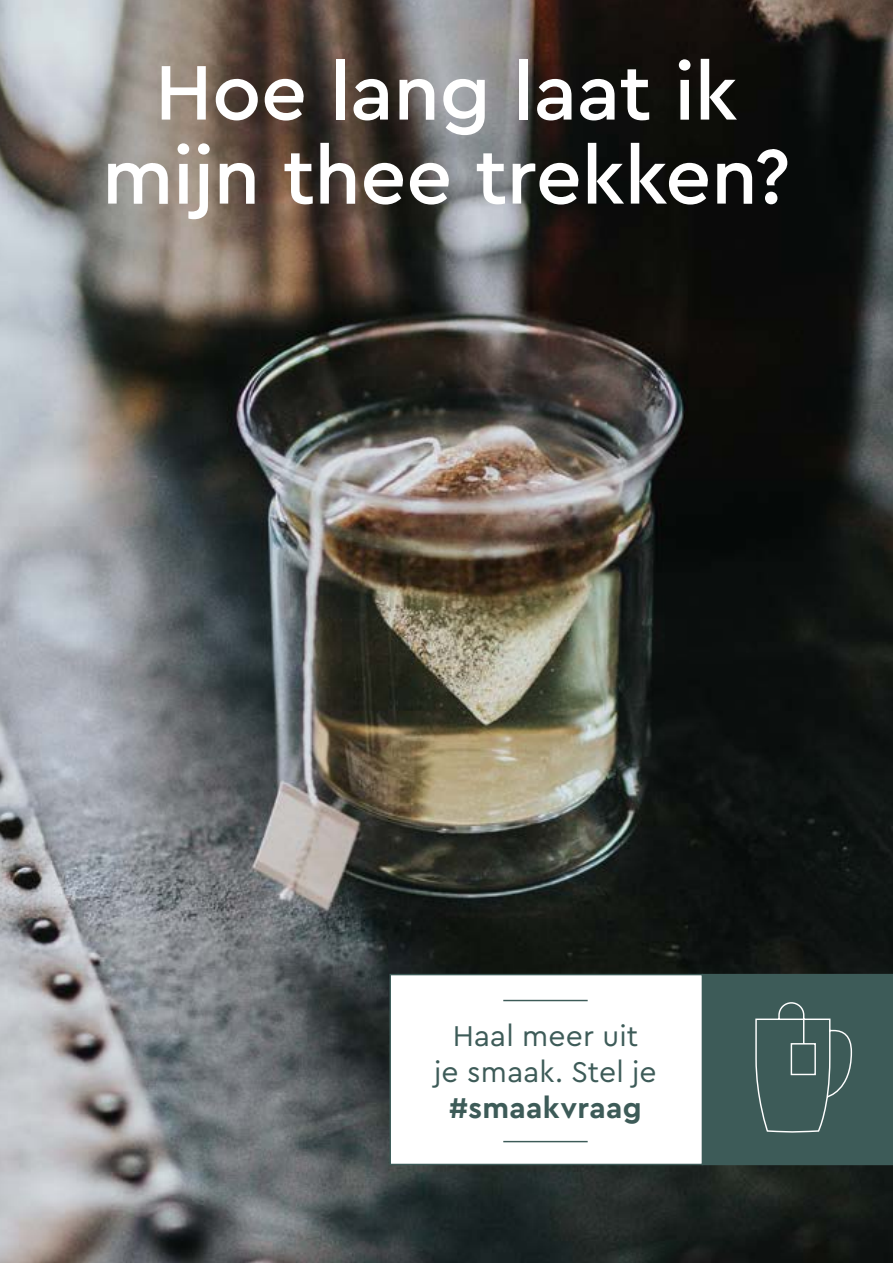
<style>
.page{position:relative;width:893px;height:1263px;background:#fff}
.page>*{position:absolute;margin:0;border:0;box-sizing:border-box;transform-origin:0 0}
.t1{font:500 81px/84px "Cera Pro";letter-spacing:-.005em;color:#fff;text-align:center}
.t2{font:30px/36px "Cera Pro";letter-spacing:.005em;color:#3d5b58;text-align:center}
.t3{font:700 30px "Cera Pro";letter-spacing:.01em;color:#3d5b58}
</style>
<div class="page">
<img style="left:0;top:0;width:893px;height:1263px">
<div style="left:389px;top:974px;width:314px;height:191px;background:#fff;border:1px solid #3d5b58"></div>
<hr style="left:503px;top:1000px;width:85px;height:1px;background:#3d5b58">
<hr style="left:503px;top:1141px;width:85px;height:1px;background:#3d5b58">
<div style="left:702px;top:974px;width:191px;height:191px;background:#3d5b58"></div>
<p class="t1" style="left:102px;top:47px;width:690px">Hoe lang laat ik mijn thee trekken?</p>
<p class="t2" style="left:434px;top:1016px;width:224px">Haal meer uit<br>je smaak. Stel je</p>
<p class="t3" style="left:449px;top:1087px;width:194px">#smaakvraag</p>
</div>
